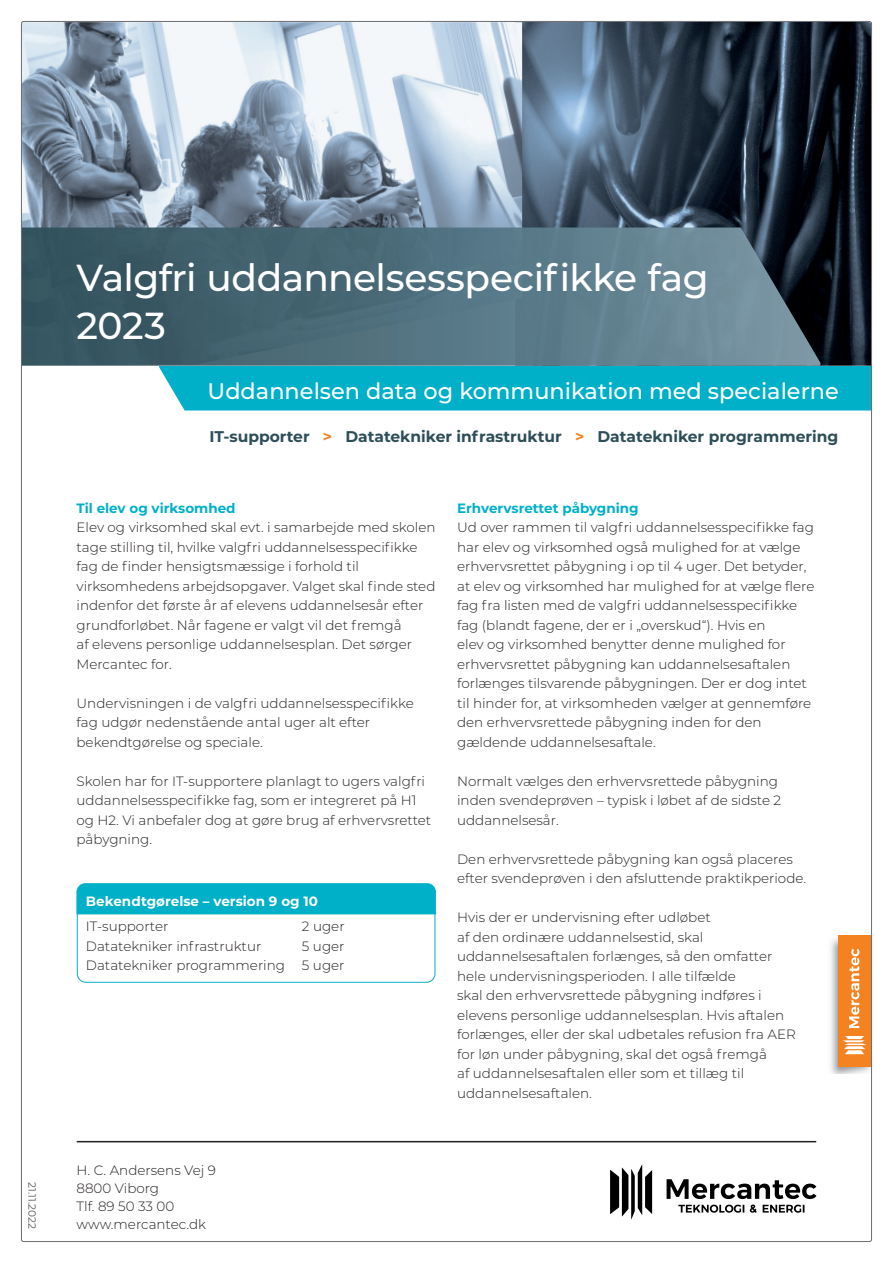
<style>
.page{position:relative;width:893px;height:1263px;background:#fff}
.page>*{position:absolute;margin:0;border:0;box-sizing:border-box;transform-origin:0 0}
._18_Header{font:500 37.5px "Montserrat";letter-spacing:-.015em;color:#fff}
._18_BT{font:500 22.35px "Montserrat";color:#fff}
.BT{font:700 15.45px "Montserrat";color:#2d4e58}
._18_BT-2{font:300 13.5px/19.5px "Montserrat";color:#231f20}
._18_Adresse{font:300 13.5px "Montserrat";color:#231f20}
._18_Over_brød_tekst{font:700 13.5px "Montserrat";color:#fff}
._18_BT-3{font:700 13.5px "Montserrat";color:#00b0c8}
._18_Over_brød_tekst-2{font:700 13.5px "Montserrat";color:#00b0c8}
._18_Dato{font:10.5px "Montserrat";color:#57585a}
.s1{color:#f58220}
</style>
<div class="page">
<img style="left:831px;top:938px;width:39px;height:136px">
<div style="left:838px;top:935px;width:33px;height:132px;background:#f58220"></div>
<svg style="left:843px;top:948px;width:23px;height:107px"></svg>
<hr style="left:77px;top:1141px;width:739px;height:1px;background:#231f20">
<svg style="left:610px;top:1164px;width:42px;height:55px"></svg>
<svg style="left:667px;top:1179px;width:149px;height:34px"></svg>
<div style="left:77px;top:883px;width:359px;height:31px;background:#00b0c8"></div>
<div style="left:77px;top:884px;width:358px;height:98px;border:1px solid #00b0c8;border-radius:9px"></div>
<img style="left:522px;top:23px;width:348px;height:343px">
<img style="left:23px;top:23px;width:499px;height:204px">
<svg style="left:23px;top:227px;width:798px;height:139px;background:#4e6c79"></svg>
<div style="left:159px;top:366px;width:711px;height:44px;background:#00b0c8"></div>
<p class="_18_Dato" style="left:39px;top:1182px;width:48px;rotate:90deg">21.11.2022</p>
<p class="_18_Header" style="left:77px;top:251px;width:634px">Valgfri uddannelsesspecifikke fag</p>
<p class="_18_Header" style="left:77px;top:300px;width:91px">2023</p>
<p class="_18_BT" style="left:208px;top:376px;width:633px">Uddannelsen data og kommunikation med specialerne</p>
<p class="BT" style="left:209px;top:425px;width:630px">IT-supporter <span class="s1">&gt;</span> Datatekniker infrastruktur <span class="s1">&gt;</span> Datatekniker programmering</p>
<p class="_18_Over_brød_tekst-2" style="left:77px;top:498px;width:161px">Til elev og virksomhed</p>
<p class="_18_BT-2" style="left:77px;top:517px;width:360px">Elev og virksomhed skal evt. i samarbejde med skolen</p>
<p class="_18_BT-2" style="left:77px;top:537px;width:360px">tage stilling til, hvilke valgfri uddannelsesspecifikke fag de finder hensigtsmæssige i forhold til virksomhedens arbejdsopgaver. Valget skal finde sted indenfor det første år af elevens uddannelsesår efter grundforløbet. Når fagene er valgt vil det fremgå<br>af elevens personlige uddannelsesplan. Det sørger Mercantec for.</p>
<p class="_18_BT-2" style="left:77px;top:693px;width:339px">Undervisningen i de valgfri uddannelsesspecifikke fag udgør nedenstående antal uger alt efter bekendtgørelse og speciale.</p>
<p class="_18_BT-2" style="left:77px;top:771px;width:356px">Skolen har for IT-supportere planlagt to ugers valgfri uddannelsesspecifikke fag, som er integreret på H1 og H2. Vi anbefaler dog at gøre brug af erhvervsrettet påbygning.</p>
<p class="_18_Over_brød_tekst" style="left:86px;top:891px;width:233px">Bekendtgørelse – version 9 og 10</p>
<p class="_18_BT-2" style="left:86px;top:916px;width:84px">IT-supporter</p>
<p class="_18_BT-2" style="left:302px;top:916px;width:44px">2 uger</p>
<p class="_18_BT-2" style="left:86px;top:936px;width:177px">Datatekniker infrastruktur</p>
<p class="_18_BT-2" style="left:302px;top:936px;width:44px">5 uger</p>
<p class="_18_BT-2" style="left:86px;top:955px;width:201px">Datatekniker programmering</p>
<p class="_18_BT-2" style="left:302px;top:955px;width:44px">5 uger</p>
<p class="_18_BT-3" style="left:457px;top:498px;width:183px">Erhvervsrettet påbygning</p>
<p class="_18_BT-2" style="left:457px;top:517px;width:359px">Ud over rammen til valgfri uddannelsesspecifikke fag har elev og virksomhed også mulighed for at vælge erhvervsrettet påbygning i op til 4 uger. Det betyder, at elev og virksomhed har mulighed for at vælge flere fag fra listen med de valgfri uddannelsesspecifikke fag (blandt fagene, der er i „overskud“). Hvis en<br>elev og virksomhed benytter denne mulighed for erhvervsrettet påbygning kan uddannelsesaftalen forlænges tilsvarende påbygningen. Der er dog intet til hinder for, at virksomheden vælger at gennemføre den erhvervsrettede påbygning inden for den gældende uddannelsesaftale.</p>
<p class="_18_BT-2" style="left:457px;top:771px;width:326px">Normalt vælges den erhvervsrettede påbygning inden svendeprøven – typisk i løbet af de sidste 2 uddannelsesår.</p>
<p class="_18_BT-2" style="left:457px;top:849px;width:351px">Den erhvervsrettede påbygning kan også placeres efter svendeprøven i den afsluttende praktikperiode.</p>
<p class="_18_BT-2" style="left:457px;top:907px;width:340px">Hvis der er undervisning efter udløbet<br>af den ordinære uddannelsestid, skal uddannelsesaftalen forlænges, så den omfatter hele undervisningsperioden. I alle tilfælde<br>skal den erhvervsrettede påbygning indføres i elevens personlige uddannelsesplan. Hvis aftalen forlænges, eller der skal udbetales refusion fra AER for løn under påbygning, skal det også fremgå<br>af uddannelsesaftalen eller som et tillæg til uddannelsesaftalen.</p>
<p class="_18_Adresse" style="left:77px;top:1161px;width:141px">H. C. Andersens Vej 9</p>
<p class="_18_Adresse" style="left:77px;top:1179px;width:84px">8800 Viborg</p>
<p class="_18_Adresse" style="left:77px;top:1197px;width:99px">Tlf. 89 50 33 00</p>
<p class="_18_Adresse" style="left:77px;top:1215px;width:131px">www.mercantec.dk</p>
</div>
